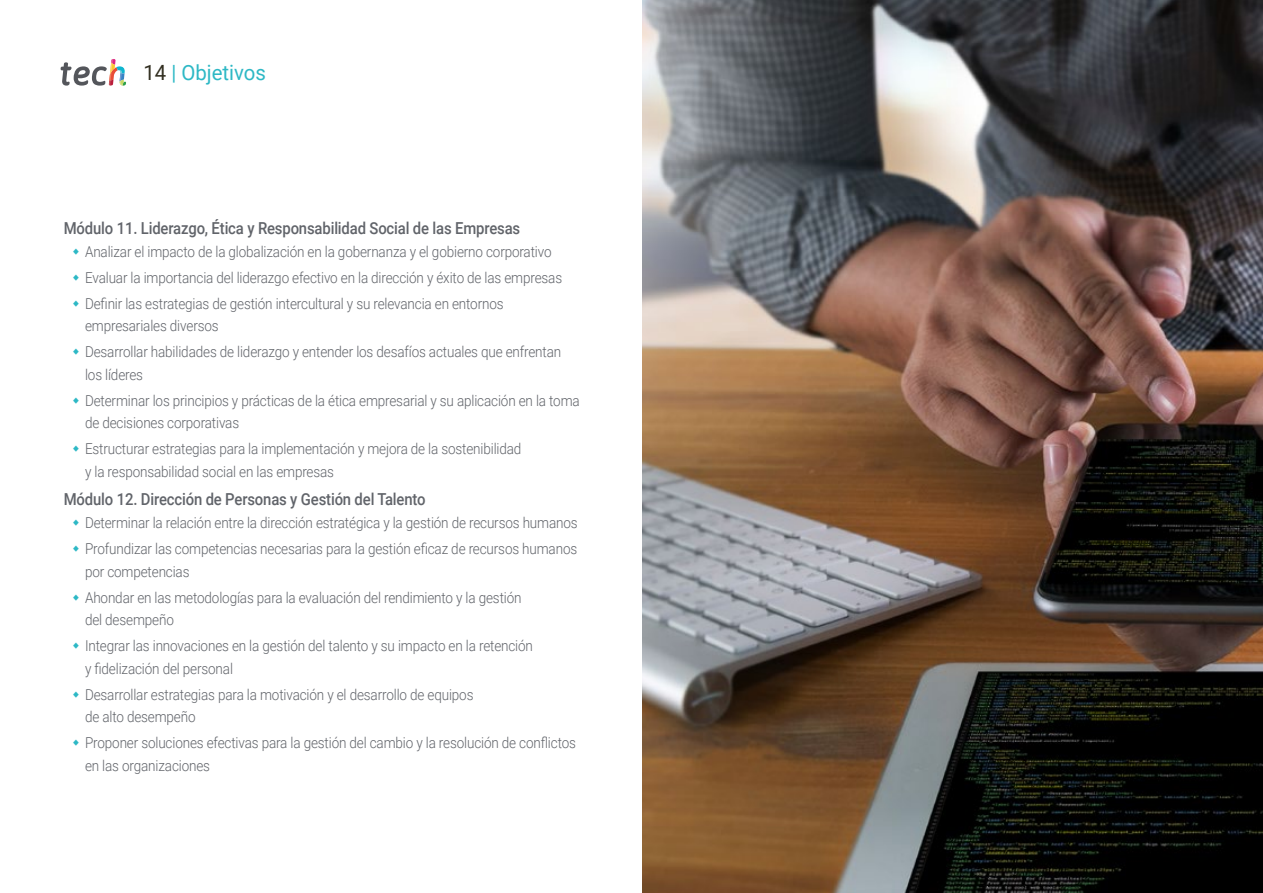
<style>
.page{position:relative;width:1263px;height:893px;background:#fff}
.page>*{position:absolute;margin:0;border:0;box-sizing:border-box;transform-origin:0 0}
.t1{font:21px "Roboto";color:#2db8c5}
.t2{font:500 16.5px "Roboto";letter-spacing:-.01em;color:#61646a;scale:.9 1}
.t3{font:300 15px/26px "Roboto";letter-spacing:-.01em;color:#61646a;scale:.9 1}
.s1{color:#312e20}
</style>
<div class="page">
<svg style="left:61px;top:59px;width:65px;height:27px"></svg>
<img style="left:642px;top:0;width:621px;height:893px">
<h1 class="t1" style="left:144px;top:57px;width:124px"><span class="s1">14</span> | Objetivos</h1>
<p class="t2" style="left:64px;top:216px;width:509px">Módulo 11. Liderazgo, Ética y Responsabilidad Social de las Empresas</p>
<p class="t3" style="left:85px;top:238px;width:532px">Analizar el impacto de la globalización en la gobernanza y el gobierno corporativo<br>Evaluar la importancia del liderazgo efectivo en la dirección y éxito de las empresas<br>Definir las estrategias de gestión intercultural y su relevancia en entornos</p>
<p class="t3" style="left:85px;top:313px;width:531px">empresariales diversos<br>Desarrollar habilidades de liderazgo y entender los desafíos actuales que enfrentan</p>
<p class="t3" style="left:85px;top:361px;width:551px">los líderes<br>Determinar los principios y prácticas de la ética empresarial y su aplicación en la toma</p>
<p class="t3" style="left:85px;top:409px;width:486px">de decisiones corporativas<br>Estructurar estrategias para la implementación y mejora de la sostenibilidad</p>
<p class="t3" style="left:85px;top:458px;width:278px">y la responsabilidad social en las empresas</p>
<p class="t2" style="left:64px;top:487px;width:403px">Módulo 12. Dirección de Personas y Gestión del Talento</p>
<p class="t3" style="left:85px;top:510px;width:549px">Determinar la relación entre la dirección estratégica y la gestión de recursos humanos<br>Profundizar las competencias necesarias para la gestión eficaz de recursos humanos</p>
<p class="t3" style="left:85px;top:558px;width:487px">por competencias<br>Ahondar en las metodologías para la evaluación del rendimiento y la gestión</p>
<p class="t3" style="left:85px;top:606px;width:499px">del desempeño<br>Integrar las innovaciones en la gestión del talento y su impacto en la retención</p>
<p class="t3" style="left:85px;top:655px;width:433px">y fidelización del personal<br>Desarrollar estrategias para la motivación y el desarrollo de equipos</p>
<p class="t3" style="left:85px;top:703px;width:547px">de alto desempeño<br>Proponer soluciones efectivas para la gestión del cambio y la resolución de conflictos</p>
<p class="t3" style="left:85px;top:752px;width:140px">en las organizaciones</p>
</div>
